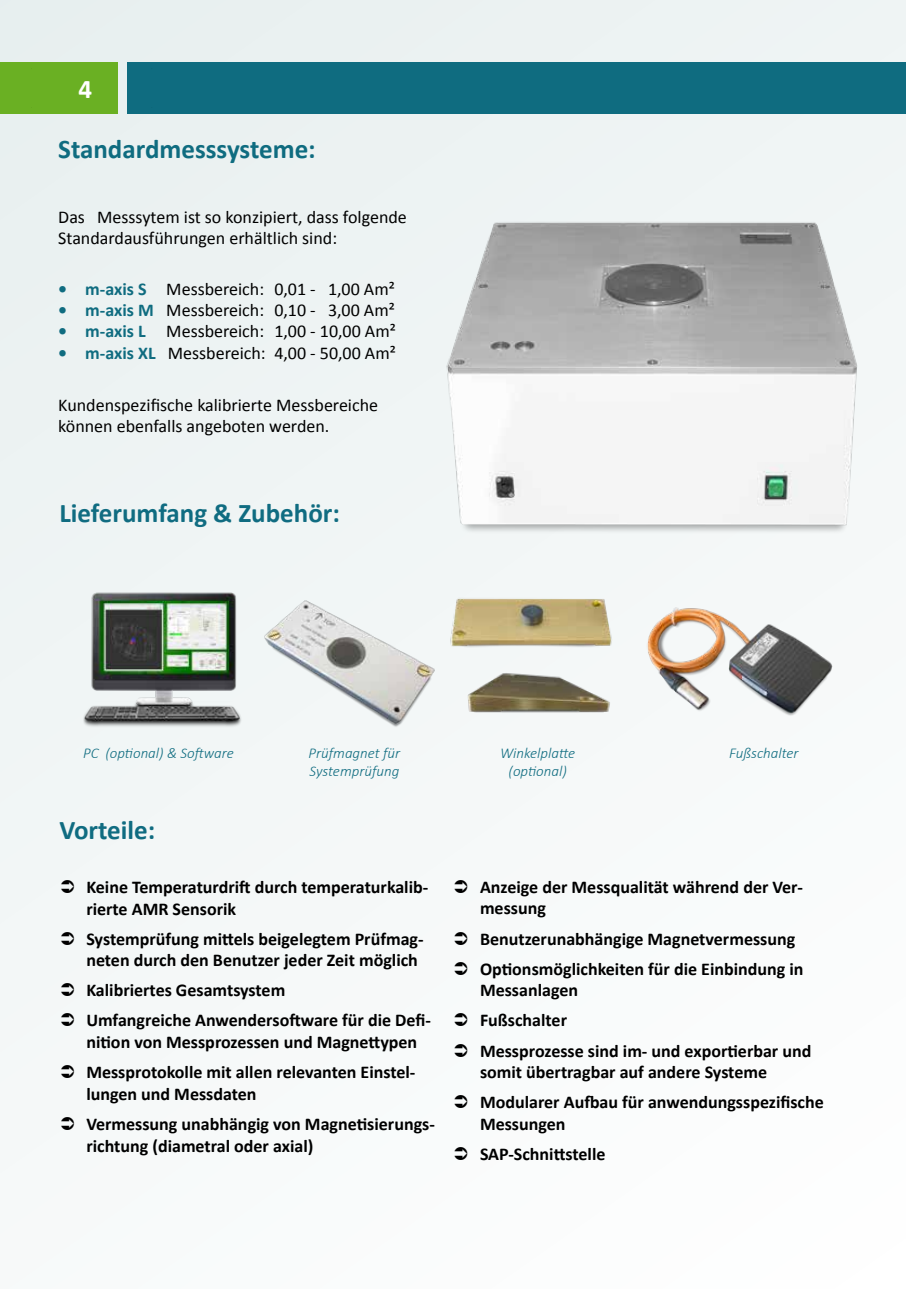
<style>
.page{position:relative;width:906px;height:1289px;background:#fff}
.page>*{position:absolute;margin:0;border:0;box-sizing:border-box;transform-origin:0 0}
.t1{font:700 27px "Calibri";color:#106c81}
.t2{font:700 27px "Calibri";color:#0f6c80}
.t3{font:700 27px "Calibri";color:#fff}
.t4{font:700 18px/30.2px "Calibri";color:#000}
.t5{font:18px/21.6px "Calibri";color:#000}
.t6{font:italic 300 15px/18px "Calibri";color:#0f6c80}
.s1{font-weight:700;color:#0f6c80}
</style>
<div class="page">
<div style="left:0;top:0;width:906px;height:1288px;background:#f4f7f7"></div>
<div style="left:128px;top:63px;width:778px;height:51px;background:#0f6c80"></div>
<div style="left:0;top:63px;width:117px;height:51px;background:#6ab023"></div>
<img style="left:446px;top:221px;width:411px;height:311px">
<img style="left:647px;top:607px;width:186px;height:109px">
<img style="left:83px;top:592px;width:158px;height:135px">
<img style="left:264px;top:600px;width:167px;height:127px">
<img style="left:431px;top:598px;width:181px;height:79px">
<img style="left:443px;top:636px;width:169px;height:77px">
<h1 class="t3" style="left:78px;top:72px;width:15px">4</h1>
<h1 class="t2" style="left:58px;top:131px;width:259px">Standardmesssysteme:</h1>
<p class="t5" style="left:58px;top:206px;width:350px">Das Messsytem ist so konzipiert, dass folgende<br>Standardausführungen erhältlich sind:</p>
<p class="t5" style="left:58px;top:278px;width:338px"><span class="s1">• m-axis S</span> Messbereich: 0,01 - 1,00 Am²</p>
<p class="t5" style="left:58px;top:299px;width:338px"><span class="s1">• m-axis M</span> Messbereich: 0,10 - 3,00 Am²</p>
<p class="t5" style="left:58px;top:320px;width:339px"><span class="s1">• m-axis L</span> Messbereich: 1,00 - 10,00 Am²</p>
<p class="t5" style="left:58px;top:342px;width:339px"><span class="s1">• m-axis XL</span> Messbereich: 4,00 - 50,00 Am²</p>
<p class="t5" style="left:58px;top:394px;width:321px">Kundenspezifische kalibrierte Messbereiche können ebenfalls angeboten werden.</p>
<h1 class="t1" style="left:59px;top:495px;width:282px">Lieferumfang &amp; Zubehör:</h1>
<p class="t6" style="left:83px;top:743px;width:152px">PC (optional) &amp; Software</p>
<p class="t6" style="left:309px;top:743px;width:93px">Prüfmagnet für<br>Systemprüfung</p>
<p class="t6" style="left:500px;top:743px;width:77px;text-align:center">Winkelplatte (optional)</p>
<p class="t6" style="left:729px;top:743px;width:71px">Fußschalter</p>
<h1 class="t1" style="left:59px;top:812px;width:97px">Vorteile:</h1>
<p class="t4" style="left:86px;top:876px;width:343px;line-height:21.6px">Keine Temperaturdrift durch temperaturkalib&shy;rierte AMR Sensorik</p>
<p class="t4" style="left:86px;top:927px;width:339px;line-height:21.6px">Systemprüfung mittels beigelegtem Prüfmag&shy;neten durch den Benutzer jeder Zeit möglich</p>
<p class="t4" style="left:86px;top:975px;width:346px">Kalibriertes Gesamtsystem<br>Umfangreiche Anwendersoftware für die Defi-</p>
<p class="t4" style="left:86px;top:1026px;width:332px">nition von Messprozessen und Magnettypen<br>Messprotokolle mit allen relevanten Einstel-</p>
<p class="t4" style="left:86px;top:1078px;width:350px">lungen und Messdaten<br>Vermessung unabhängig von Magnetisierungs-</p>
<p class="t4" style="left:86px;top:1130px;width:228px">richtung (diametral oder axial)</p>
<p class="t4" style="left:480px;top:876px;width:324px;line-height:21.6px">Anzeige der Messqualität während der Ver&shy;messung</p>
<p class="t4" style="left:480px;top:923px;width:325px">Benutzerunabhängige Magnetvermessung<br>Optionsmöglichkeiten für die Einbindung in</p>
<p class="t4" style="left:480px;top:975px;width:333px">Messanlagen<br>Fußschalter<br>Messprozesse sind im- und exportierbar und</p>
<p class="t4" style="left:480px;top:1057px;width:345px">somit übertragbar auf andere Systeme<br>Modularer Aufbau für anwendungsspezifische</p>
<p class="t4" style="left:480px;top:1108px;width:127px">Messungen<br>SAP-Schnittstelle</p>
</div>
